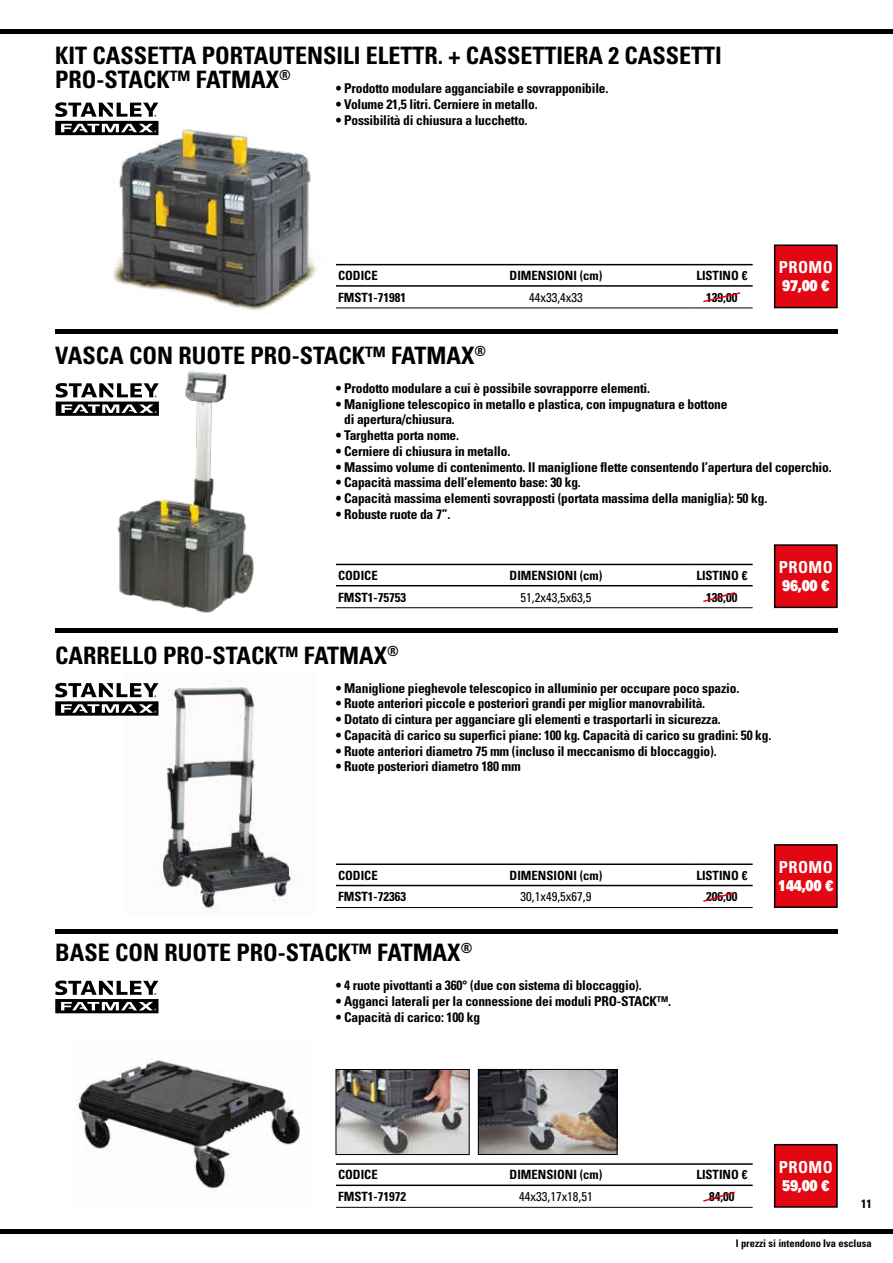
<style>
.page{position:relative;width:893px;height:1263px;background:#fff}
.page>*{position:absolute;margin:0;border:0;box-sizing:border-box;transform-origin:0 0}
.t1{font:700 condensed 24px/24px "Univers LT Std";color:#000}
.t2{font:700 condensed 16.5px "Univers LT Std";letter-spacing:.03em;color:#fff}
.t3{font:15px "Univers LT Std X Black";letter-spacing:-.03em;color:#fff;scale:.78 1}
.t4{font:700 condensed 13.5px/15.8px "Univers LT Std";letter-spacing:-.015em;color:#000}
.t5{font:700 condensed 12.75px "Univers LT Std";color:#000}
.t6{font:condensed 12.75px "Univers LT Std";color:#000}
.t7{font:700 condensed 12px "Univers LT Std";color:#000}
.t8{font:700 condensed 10.5px "Univers LT Std";color:#000}
</style>
<div class="page">
<div style="left:55px;top:628px;width:783px;height:5px;background:#000"></div>
<hr style="left:55px;top:330px;width:783px;height:4px;background:#000">
<div style="left:775px;top:1145px;width:62px;height:62px;background:#e30613"></div>
<div style="left:774px;top:1144px;width:64px;height:64px;border:2px solid #000"></div>
<hr style="left:336px;top:1163px;width:85px;height:2px;background:#000">
<hr style="left:421px;top:1163px;width:268px;height:2px;background:#000">
<hr style="left:689px;top:1163px;width:64px;height:2px;background:#000">
<hr style="left:336px;top:1184px;width:85px;height:2px;background:#000">
<hr style="left:421px;top:1184px;width:268px;height:2px;background:#000">
<hr style="left:689px;top:1184px;width:64px;height:2px;background:#000">
<hr style="left:336px;top:1207px;width:85px;height:1px;background:#000">
<hr style="left:421px;top:1207px;width:268px;height:1px;background:#000">
<hr style="left:689px;top:1207px;width:64px;height:1px;background:#000">
<svg style="left:703px;top:1191px;width:32px;height:11px"></svg>
<svg style="left:55px;top:980px;width:103px;height:33px"></svg>
<img style="left:104px;top:120px;width:213px;height:191px">
<div style="left:775px;top:245px;width:62px;height:63px;background:#e30613"></div>
<div style="left:774px;top:244px;width:64px;height:64px;border:2px solid #000"></div>
<hr style="left:336px;top:264px;width:85px;height:1px;background:#000">
<hr style="left:421px;top:264px;width:268px;height:1px;background:#000">
<hr style="left:689px;top:264px;width:64px;height:1px;background:#000">
<hr style="left:336px;top:285px;width:85px;height:2px;background:#000">
<hr style="left:421px;top:285px;width:268px;height:2px;background:#000">
<hr style="left:689px;top:285px;width:64px;height:2px;background:#000">
<hr style="left:336px;top:308px;width:85px;height:1px;background:#000">
<hr style="left:421px;top:308px;width:268px;height:1px;background:#000">
<hr style="left:689px;top:308px;width:64px;height:1px;background:#000">
<svg style="left:703px;top:292px;width:38px;height:11px"></svg>
<svg style="left:55px;top:102px;width:103px;height:33px"></svg>
<img style="left:118px;top:371px;width:136px;height:242px">
<div style="left:775px;top:545px;width:62px;height:62px;background:#e30613"></div>
<div style="left:774px;top:544px;width:64px;height:64px;border:2px solid #000"></div>
<hr style="left:336px;top:564px;width:85px;height:1px;background:#000">
<hr style="left:421px;top:564px;width:268px;height:1px;background:#000">
<hr style="left:689px;top:564px;width:64px;height:1px;background:#000">
<hr style="left:336px;top:585px;width:85px;height:1px;background:#000">
<hr style="left:421px;top:585px;width:268px;height:1px;background:#000">
<hr style="left:689px;top:585px;width:64px;height:1px;background:#000">
<hr style="left:336px;top:607px;width:85px;height:1px;background:#000">
<hr style="left:421px;top:607px;width:268px;height:1px;background:#000">
<hr style="left:689px;top:607px;width:64px;height:1px;background:#000">
<svg style="left:703px;top:592px;width:32px;height:11px"></svg>
<svg style="left:56px;top:383px;width:103px;height:33px"></svg>
<hr style="left:55px;top:929px;width:783px;height:4px;background:#000">
<div style="left:775px;top:845px;width:62px;height:62px;background:#e30613"></div>
<div style="left:774px;top:844px;width:64px;height:64px;border:2px solid #000"></div>
<hr style="left:336px;top:863px;width:85px;height:2px;background:#000">
<hr style="left:421px;top:863px;width:268px;height:2px;background:#000">
<hr style="left:689px;top:863px;width:64px;height:2px;background:#000">
<hr style="left:336px;top:885px;width:85px;height:1px;background:#000">
<hr style="left:421px;top:885px;width:268px;height:1px;background:#000">
<hr style="left:689px;top:885px;width:64px;height:1px;background:#000">
<hr style="left:336px;top:907px;width:85px;height:1px;background:#000">
<hr style="left:421px;top:907px;width:268px;height:1px;background:#000">
<hr style="left:689px;top:907px;width:64px;height:1px;background:#000">
<svg style="left:703px;top:891px;width:32px;height:11px"></svg>
<img style="left:158px;top:683px;width:138px;height:229px">
<svg style="left:55px;top:683px;width:103px;height:33px"></svg>
<img style="left:77px;top:1058px;width:224px;height:131px">
<img style="left:338px;top:1071px;width:130px;height:82px">
<div style="left:336px;top:1069px;width:134px;height:86px;border:1px solid #000"></div>
<img style="left:480px;top:1071px;width:135px;height:82px">
<div style="left:478px;top:1069px;width:139px;height:86px;border:1px solid #000"></div>
<hr style="left:0;top:1229px;width:893px;height:4px;background:#000">
<hr style="left:0;top:30px;width:893px;height:4px;background:#000">
<h1 class="t1" style="left:55px;top:43px;width:668px">KIT CASSETTA PORTAUTENSILI ELETTR. + CASSETTIERA 2 CASSETTI<br>PRO-STACK™ FATMAX<sup>®</sup></h1>
<p class="t4" style="left:336px;top:80px;width:274px">• Prodotto modulare agganciabile e sovrapponibile.</p>
<p class="t4" style="left:336px;top:96px;width:203px">• Volume 21,5 litri. Cerniere in metallo.</p>
<p class="t4" style="left:336px;top:112px;width:193px">• Possibilità di chiusura a lucchetto.</p>
<p class="t5" style="left:338px;top:268px;width:41px">CODICE</p>
<p class="t5" style="left:510px;top:268px;width:94px">DIMENSIONI (cm)</p>
<p class="t5" style="left:696px;top:268px;width:53px">LISTINO €</p>
<p class="t5" style="left:338px;top:289px;width:69px">FMST1-71981</p>
<p class="t6" style="left:529px;top:289px;width:55px">44x33,4x33</p>
<p class="t5" style="left:706px;top:289px;width:33px">139,00</p>
<p class="t2" style="left:779px;top:257px;width:56px">PROMO</p>
<p class="t3" style="left:782px;top:276px;width:62px">97,00 €</p>
<h1 class="t1" style="left:55px;top:343px;width:432px">VASCA CON RUOTE PRO-STACK™ FATMAX<sup>®</sup></h1>
<p class="t4" style="left:336px;top:380px;width:316px">• Prodotto modulare a cui è possibile sovrapporre elementi.</p>
<p class="t4" style="left:344px;top:396px;width:385px;text-indent:-8px">• Maniglione telescopico in metallo e plastica, con impugnatura e bottone di apertura/chiusura.</p>
<p class="t4" style="left:336px;top:427px;width:125px">• Targhetta porta nome.</p>
<p class="t4" style="left:336px;top:443px;width:176px">• Cerniere di chiusura in metallo.</p>
<p class="t4" style="left:336px;top:459px;width:497px">• Massimo volume di contenimento. Il maniglione flette consentendo l’apertura del coperchio.</p>
<p class="t4" style="left:336px;top:475px;width:246px">• Capacità massima dell’elemento base: 30 kg.</p>
<p class="t4" style="left:336px;top:490px;width:433px">• Capacità massima elementi sovrapposti (portata massima della maniglia): 50 kg.</p>
<p class="t4" style="left:336px;top:506px;width:116px">• Robuste ruote da 7”.</p>
<p class="t5" style="left:338px;top:567px;width:41px">CODICE</p>
<p class="t5" style="left:510px;top:567px;width:94px">DIMENSIONI (cm)</p>
<p class="t5" style="left:696px;top:567px;width:53px">LISTINO €</p>
<p class="t5" style="left:338px;top:589px;width:69px">FMST1-75753</p>
<p class="t6" style="left:521px;top:589px;width:72px">51,2x43,5x63,5</p>
<p class="t5" style="left:706px;top:589px;width:33px">138,00</p>
<p class="t2" style="left:779px;top:557px;width:56px">PROMO</p>
<p class="t3" style="left:782px;top:576px;width:62px">96,00 €</p>
<h1 class="t1" style="left:55px;top:643px;width:345px">CARRELLO PRO-STACK™ FATMAX<sup>®</sup></h1>
<p class="t4" style="left:336px;top:680px;width:405px">• Maniglione pieghevole telescopico in alluminio per occupare poco spazio.</p>
<p class="t4" style="left:336px;top:696px;width:371px">• Ruote anteriori piccole e posteriori grandi per miglior manovrabilità.</p>
<p class="t4" style="left:336px;top:711px;width:386px">• Dotato di cintura per agganciare gli elementi e trasportarli in sicurezza.</p>
<p class="t4" style="left:336px;top:727px;width:437px">• Capacità di carico su superfici piane: 100 kg. Capacità di carico su gradini: 50 kg.</p>
<p class="t4" style="left:336px;top:743px;width:382px">• Ruote anteriori diametro 75 mm (incluso il meccanismo di bloccaggio).</p>
<p class="t4" style="left:336px;top:759px;width:186px">• Ruote posteriori diametro 180 mm</p>
<p class="t5" style="left:338px;top:867px;width:41px">CODICE</p>
<p class="t5" style="left:510px;top:867px;width:94px">DIMENSIONI (cm)</p>
<p class="t5" style="left:696px;top:867px;width:53px">LISTINO €</p>
<p class="t5" style="left:338px;top:889px;width:69px">FMST1-72363</p>
<p class="t6" style="left:521px;top:889px;width:72px">30,1x49,5x67,9</p>
<p class="t5" style="left:706px;top:889px;width:33px">206,00</p>
<h1 class="t1" style="left:55px;top:941px;width:418px">BASE CON RUOTE PRO-STACK™ FATMAX<sup>®</sup></h1>
<p class="t4" style="left:336px;top:977px;width:307px">• 4 ruote pivottanti a 360° (due con sistema di bloccaggio).</p>
<p class="t4" style="left:336px;top:993px;width:337px">• Agganci laterali per la connessione dei moduli PRO-STACK™.</p>
<p class="t4" style="left:336px;top:1009px;width:146px">• Capacità di carico: 100 kg</p>
<p class="t2" style="left:779px;top:857px;width:56px">PROMO</p>
<p class="t3" style="left:778px;top:876px;width:72px">144,00 €</p>
<p class="t2" style="left:779px;top:1157px;width:56px">PROMO</p>
<p class="t3" style="left:782px;top:1175px;width:62px">59,00 €</p>
<p class="t5" style="left:338px;top:1167px;width:41px">CODICE</p>
<p class="t5" style="left:510px;top:1167px;width:94px">DIMENSIONI (cm)</p>
<p class="t5" style="left:696px;top:1167px;width:53px">LISTINO €</p>
<p class="t5" style="left:338px;top:1189px;width:69px">FMST1-71972</p>
<p class="t6" style="left:519px;top:1188px;width:75px">44x33,17x18,51</p>
<p class="t5" style="left:709px;top:1189px;width:27px">84,00</p>
<p class="t7" style="left:861px;top:1196px;width:12px">11</p>
<p class="t8" style="left:736px;top:1237px;width:137px">I prezzi si intendono Iva esclusa</p>
</div>
